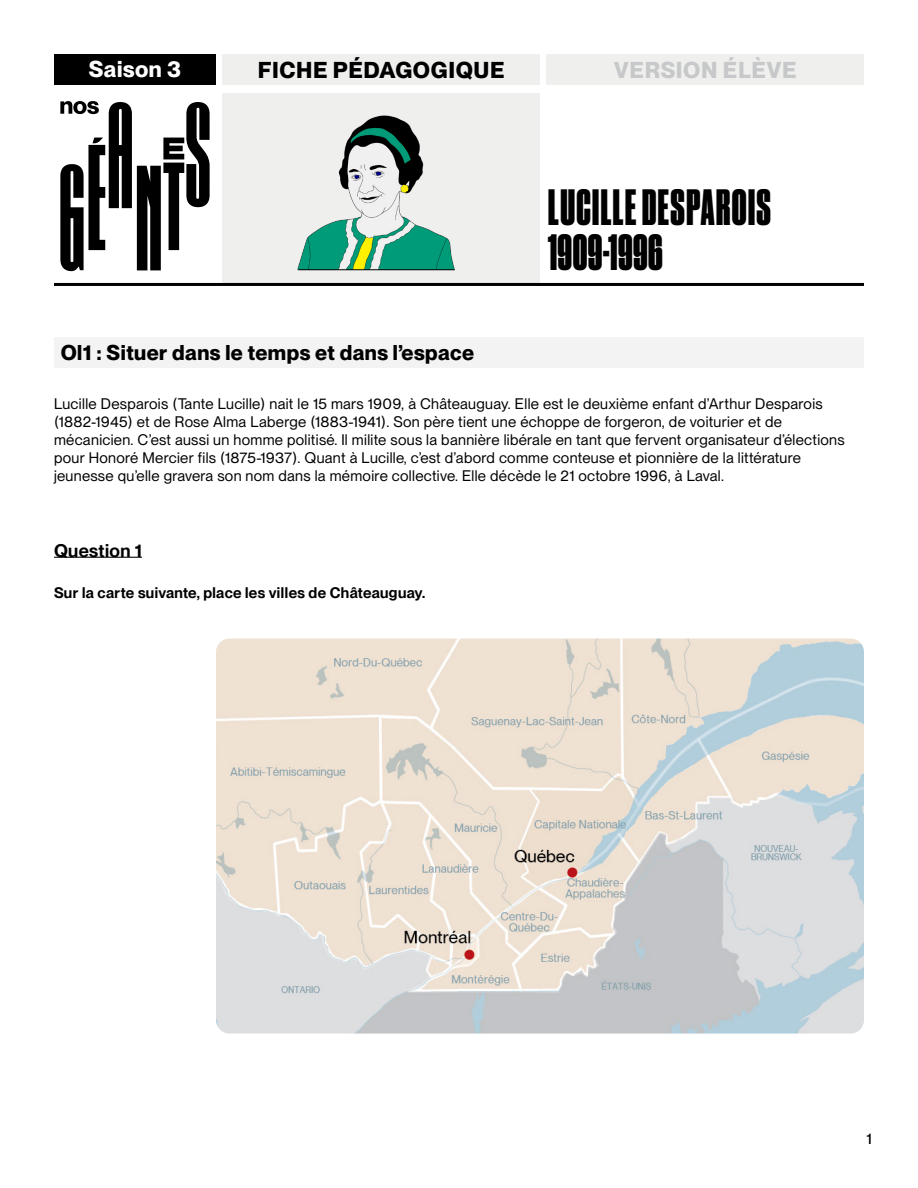
<style>
.page{position:relative;width:918px;height:1188px;background:#fff}
.page>*{position:absolute;margin:0;border:0;box-sizing:border-box;transform-origin:0 0}
.t1{font:48px/45px "Druk Cond Super";letter-spacing:.03em;color:#000}
.t2{font:700 22.5px "PP Neue Montreal";letter-spacing:.025em;color:#000}
.t3{font:700 22.5px "PP Neue Montreal";letter-spacing:.025em;color:#c7c8ca}
.t4{font:700 22.5px "PP Neue Montreal";letter-spacing:.025em;color:#fff}
.t5{font:700 21px "PP Neue Montreal";letter-spacing:.02em;color:#000}
.t6{font:600 18px "PP Neue Montreal TT";letter-spacing:.02em;color:#000}
.t7{font:15px/18px "PP Neue Montreal";letter-spacing:.02em;color:#000}
.t8{font:600 15px "PP Neue Montreal TT";letter-spacing:.02em;color:#000}
.t9{font:500 15px "PP Neue Montreal";color:#000}
</style>
<div class="page">
<div style="left:54px;top:337px;width:810px;height:31px;background:#f2f3f2"></div>
<hr style="left:54px;top:557px;width:88px;height:1px;background:#000">
<div style="left:222px;top:94px;width:318px;height:189px;background:#eff0ee"></div>
<div style="left:54px;top:54px;width:162px;height:31px;background:#000"></div>
<svg style="left:60px;top:101px;width:150px;height:170px"></svg>
<hr style="left:54px;top:283px;width:810px;height:3px;background:#000">
<img style="left:216px;top:639px;width:648px;height:395px">
<div style="left:547px;top:54px;width:317px;height:31px;background:#eff0ee"></div>
<div style="left:222px;top:54px;width:318px;height:31px;background:#eff0ee"></div>
<img style="left:297px;top:115px;width:158px;height:155px">
<hr style="left:298px;top:270px;width:157px;height:1px;background:#000">
<h2 class="t4" style="left:89px;top:56px;width:94px">Saison 3</h2>
<h2 class="t2" style="left:258px;top:57px;width:248px">FICHE PÉDAGOGIQUE</h2>
<h2 class="t3" style="left:614px;top:57px;width:184px">VERSION ÉLÈVE</h2>
<h3 class="t5" style="left:61px;top:340px;width:415px">Ol1 : Situer dans le temps et dans l’espace</h3>
<h1 class="t1" style="left:548px;top:184px;width:225px">LUCILLE DESPAROIS<br>1909-1996</h1>
<p class="t7" style="left:54px;top:395px;width:792px">Lucille Desparois (Tante Lucille) nait le 15 mars 1909, à Châteauguay. Elle est le deuxième enfant d’Arthur Desparois (1882-1945) et de Rose Alma Laberge (1883-1941). Son père tient une échoppe de forgeron, de voiturier et de mécanicien. C’est aussi un homme politisé. Il milite sous la bannière libérale en tant que fervent organisateur d’élections pour Honoré Mercier fils (1875-1937). Quant à Lucille, c’est d’abord comme conteuse et pionnière de la littérature jeunesse qu’elle gravera son nom dans la mémoire collective. Elle décède le 21 octobre 1996, à Laval.</p>
<p class="t6" style="left:54px;top:540px;width:90px">Question 1</p>
<p class="t8" style="left:54px;top:583px;width:373px">Sur la carte suivante, place les villes de Châteauguay.</p>
<p class="t9" style="left:866px;top:1130px;width:7px">1</p>
</div>
